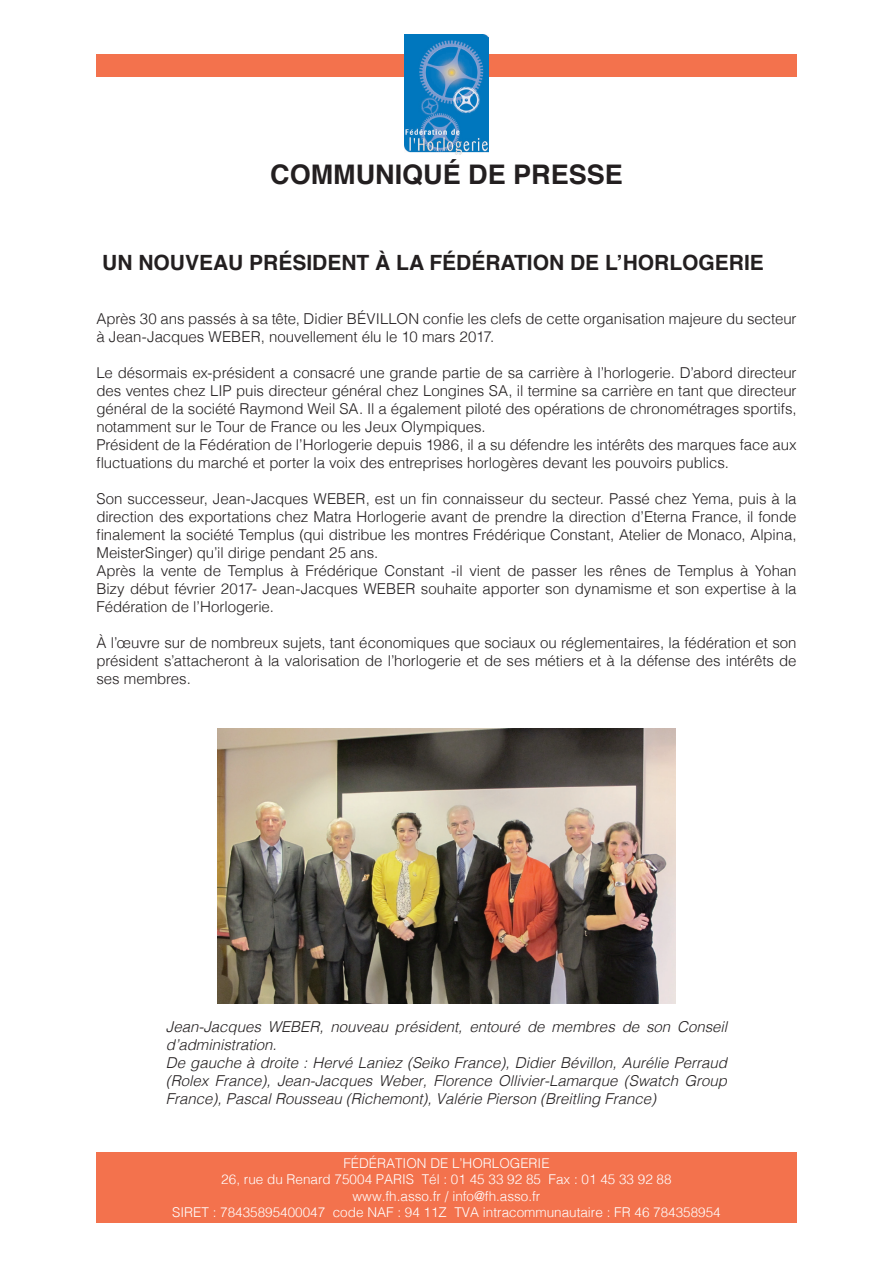
<style>
.page{position:relative;width:893px;height:1263px;background:#fff}
.page>*{position:absolute;margin:0;border:0;box-sizing:border-box;transform-origin:0 0}
.t1{font:700 27px "Helvetica";color:#231f20}
.t2{font:700 21px "Helvetica";color:#231f20}
.t3{font:300 15px/18px "Helvetica";letter-spacing:-.005em;color:#231f20}
.t4{font:italic 300 15px/18px "Helvetica";color:#231f20}
.t5{font:300 13.5px/16.2px "Helvetica";color:#fff;text-align:center}
</style>
<div class="page">
<div style="left:96px;top:54px;width:701px;height:22px;background:#f3724d"></div>
<div style="left:96px;top:1152px;width:701px;height:71px;background:#f3724d"></div>
<img style="left:405px;top:34px;width:83px;height:120px">
<img style="left:218px;top:729px;width:457px;height:274px">
<h1 class="t1" style="left:270px;top:153px;width:354px">COMMUNIQUÉ DE PRESSE</h1>
<h2 class="t2" style="left:102px;top:246px;width:663px">UN NOUVEAU PRÉSIDENT À LA FÉDÉRATION DE L’HORLOGERIE</h2>
<p class="t3" style="left:96px;top:309px;width:702px">Après 30 ans passés à sa tête, Didier BÉVILLON confie les clefs de cette organisation majeure du secteur à Jean-Jacques WEBER, nouvellement élu le 10 mars 2017.</p>
<p class="t3" style="left:96px;top:363px;width:702px">Le désormais ex-président a consacré une grande partie de sa carrière à l’horlogerie. D’abord directeur des ventes chez LIP puis directeur général chez Longines SA, il termine sa carrière en tant que directeur général de la société Raymond Weil SA. Il a également piloté des opérations de chronométrages sportifs, notamment sur le Tour de France ou les Jeux Olympiques.<br>Président de la Fédération de l’Horlogerie depuis 1986, il a su défendre les intérêts des marques face aux fluctuations du marché et porter la voix des entreprises horlogères devant les pouvoirs publics.</p>
<p class="t3" style="left:96px;top:489px;width:702px">Son successeur, Jean-Jacques WEBER, est un fin connaisseur du secteur. Passé chez Yema, puis à la direction des exportations chez Matra Horlogerie avant de prendre la direction d’Eterna France, il fonde finalement la société Templus (qui distribue les montres Frédérique Constant, Atelier de Monaco, Alpina, MeisterSinger) qu’il dirige pendant 25 ans.<br>Après la vente de Templus à Frédérique Constant -il vient de passer les rênes de Templus à Yohan Bizy début février 2017- Jean-Jacques WEBER souhaite apporter son dynamisme et son expertise à la Fédération de l’Horlogerie.</p>
<p class="t3" style="left:96px;top:633px;width:702px;text-align:justify">À l’œuvre sur de nombreux sujets, tant économiques que sociaux ou réglementaires, la fédération et son président s’attacheront à la valorisation de l’horlogerie et de ses métiers et à la défense des intérêts de ses membres.</p>
<p class="t4" style="left:166px;top:1017px;width:563px">Jean-Jacques WEBER, nouveau président, entouré de membres de son Conseil d’administration.<br>De gauche à droite : Hervé Laniez (Seiko France), Didier Bévillon, Aurélie Perraud (Rolex France), Jean-Jacques Weber, Florence Ollivier-Lamarque (Swatch Group France), Pascal Rousseau (Richemont), Valérie Pierson (Breitling France)</p>
<p class="t5" style="left:172px;top:1154px;width:550px">FÉDÉRATION DE L’HORLOGERIE<br>26, rue du Renard 75004 PARIS Tél : 01 45 33 92 85 Fax : 01 45 33 92 88<br>www.fh.asso.fr / info@fh.asso.fr<br>SIRET : 78435895400047 code NAF : 94 11Z TVA intracommunautaire : FR 46 784358954</p>
</div>
